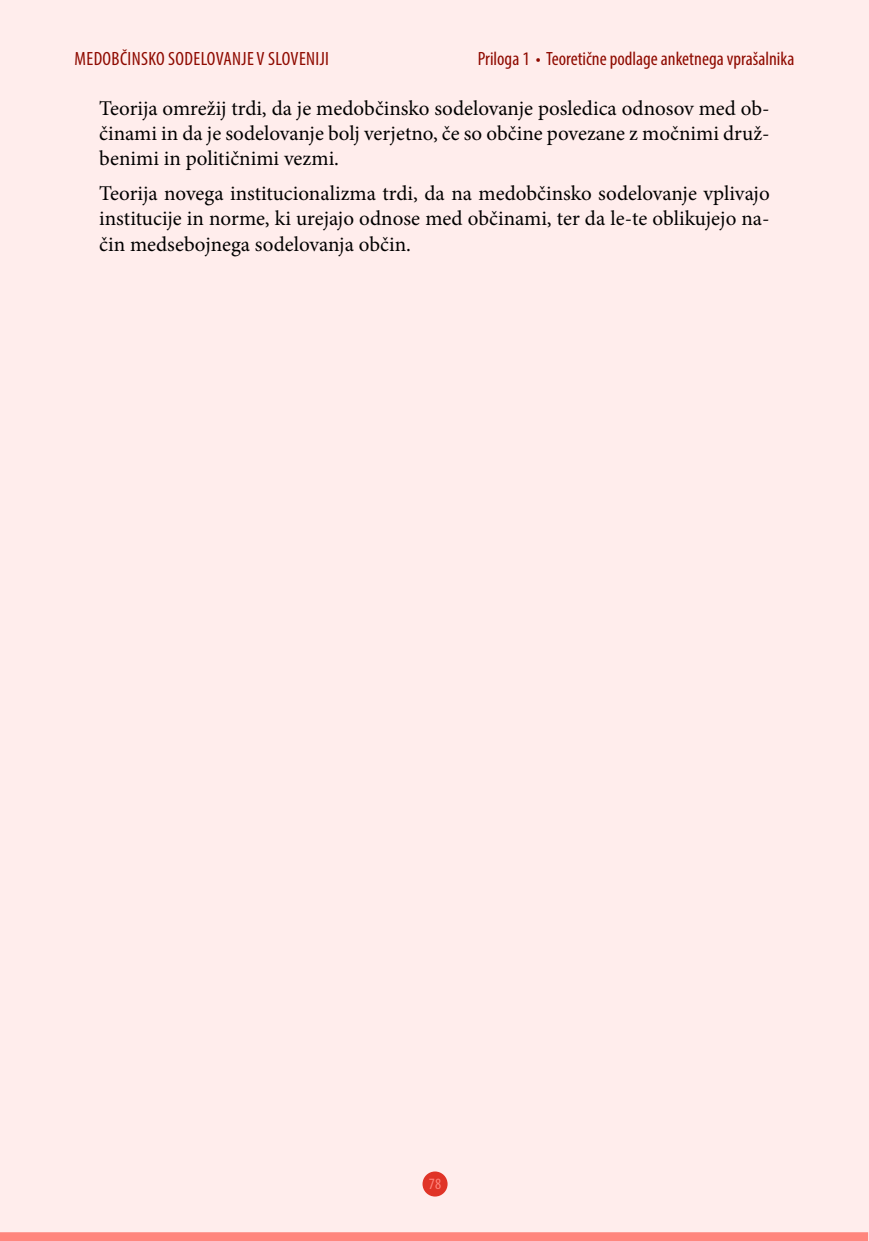
<style>
.page{position:relative;width:869px;height:1241px;background:#fff}
.page>*{position:absolute;margin:0;border:0;box-sizing:border-box;transform-origin:0 0}
.TELO{font:21px/25.2px "Minion Pro";color:#000;text-align:justify}
.t1{font:condensed 19.25px "Myriad Pro";color:#8f0a00}
.t2{font:condensed 19.25px "Myriad Pro";letter-spacing:.02em;color:#8f0a00}
.t3{font:condensed 15.75px "Myriad Pro";color:#ff867d}
</style>
<div class="page">
<div style="left:0;top:0;width:868px;height:1240px;background:#ffedec"></div>
<div style="left:422px;top:1171px;width:25px;height:25px;background:#e03427;border-radius:50%"></div>
<div style="left:0;top:1231px;width:867px;height:9px;background:#ff867d"></div>
<p class="t2" style="left:74px;top:46px;width:256px">MEDOBČINSKO SODELOVANJE V SLOVENIJI</p>
<p class="t1" style="left:477px;top:46px;width:318px">Priloga 1 • Teoretične podlage anketnega vprašalnika</p>
<p class="TELO" style="left:99px;top:95px;width:671px">Teorija omrežij trdi, da je medobčinsko sodelovanje posledica odnosov med ob&shy;činami in da je sodelovanje bolj verjetno, če so občine povezane z močnimi druž&shy;benimi in političnimi vezmi.</p>
<p class="TELO" style="left:99px;top:181px;width:671px">Teorija novega institucionalizma trdi, da na medobčinsko sodelovanje vplivajo institucije in norme, ki urejajo odnose med občinami, ter da le-te oblikujejo na&shy;čin medsebojnega sodelovanja občin.</p>
<p class="t3" style="left:429px;top:1173px;width:14px">78</p>
</div>
